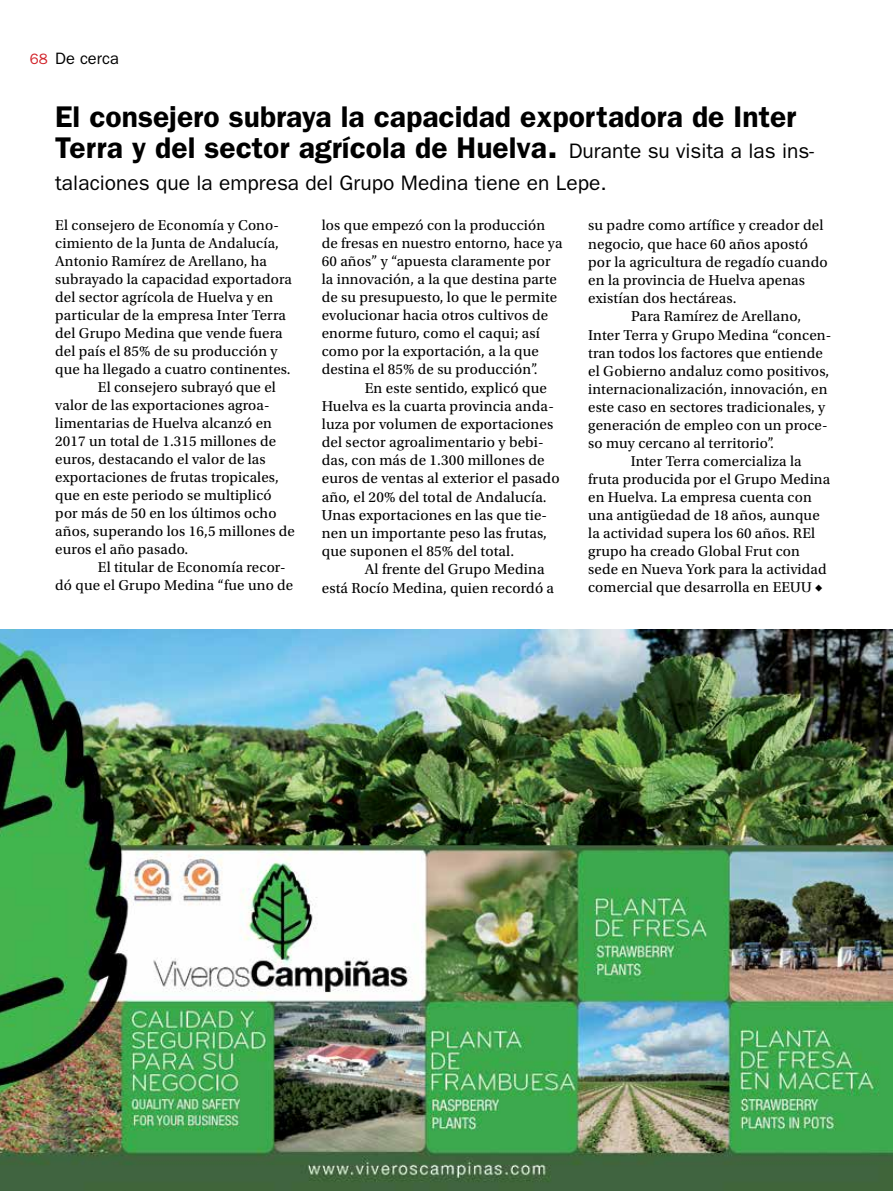
<style>
.page{position:relative;width:893px;height:1191px;background:#fff}
.page>*{position:absolute;margin:0;border:0;box-sizing:border-box;transform-origin:0 0}
.t1{font:600 30px/31.5px "ITC Franklin Gothic Std";color:#000}
.t2{font:21px "ITC Franklin Gothic Std";color:#000}
.t3{font:16.5px "ITC Franklin Gothic Std";color:#000}
.t4{font:15.15px/18.1px "Utopia Std";letter-spacing:.01em;color:#000}
.t5{font:15px/18px "Utopia Std";letter-spacing:.01em;color:#000}
.t6{font:15px "ITC Franklin Gothic Std";color:#d2232a}
.s1{font-size:36px}
.s2{font-weight:400;font-size:21px}
</style>
<div class="page">
<img style="left:0;top:629px;width:893px;height:562px">
<p class="t6" style="left:30px;top:51px;width:19px">68</p>
<p class="t3" style="left:55px;top:49px;width:65px">De cerca</p>
<h1 class="t1" style="left:55px;top:101px;width:760px">El consejero subraya la capacidad exportadora de Inter<br>Terra y del sector agrícola de Huelva<span class="s1">.</span> <span class="s2">Durante su visita a las ins-</span></h1>
<h2 class="t2" style="left:55px;top:171px;width:553px">talaciones que la empresa del Grupo Medina tiene en Lepe.</h2>
<p class="t5" style="left:55px;top:217px;width:225px">El consejero de Economía y Cono-</p>
<p class="t5" style="left:55px;top:235px;width:225px">cimiento de la Junta de Andalucía,</p>
<p class="t5" style="left:55px;top:253px;width:213px">Antonio Ramírez de Arellano, ha</p>
<p class="t5" style="left:55px;top:271px;width:238px">subrayado la capacidad exportadora</p>
<p class="t5" style="left:55px;top:289px;width:219px">del sector agrícola de Huelva y en</p>
<p class="t5" style="left:55px;top:307px;width:232px">particular de la empresa Inter Terra</p>
<p class="t5" style="left:55px;top:325px;width:229px">del Grupo Medina que vende fuera</p>
<p class="t5" style="left:55px;top:343px;width:224px">del país el 85% de su producción y</p>
<p class="t5" style="left:55px;top:361px;width:237px">que ha llegado a cuatro continentes.</p>
<p class="t5" style="left:98px;top:379px;width:180px">El consejero subrayó que el</p>
<p class="t5" style="left:55px;top:397px;width:216px">valor de las exportaciones agroa-</p>
<p class="t5" style="left:55px;top:415px;width:218px">limentarias de Huelva alcanzó en</p>
<p class="t5" style="left:55px;top:433px;width:222px">2017 un total de 1.315 millones de</p>
<p class="t5" style="left:55px;top:451px;width:212px">euros, destacando el valor de las</p>
<p class="t5" style="left:55px;top:469px;width:225px">exportaciones de frutas tropicales,</p>
<p class="t5" style="left:55px;top:487px;width:218px">que en este periodo se multiplicó</p>
<p class="t5" style="left:55px;top:505px;width:223px">por más de 50 en los últimos ocho</p>
<p class="t5" style="left:55px;top:523px;width:241px">años, superando los 16,5 millones de</p>
<p class="t5" style="left:55px;top:541px;width:134px">euros el año pasado.</p>
<p class="t5" style="left:98px;top:559px;width:189px">El titular de Economía recor-</p>
<p class="t5" style="left:55px;top:577px;width:239px">dó que el Grupo Medina “fue uno de</p>
<p class="t4" style="left:588px;top:217px;width:237px">su padre como artífice y creador del</p>
<p class="t4" style="left:588px;top:235px;width:221px">negocio, que hace 60 años apostó</p>
<p class="t4" style="left:588px;top:253px;width:241px">por la agricultura de regadío cuando</p>
<p class="t4" style="left:588px;top:271px;width:219px">en la provincia de Huelva apenas</p>
<p class="t4" style="left:588px;top:289px;width:150px">existían dos hectáreas.</p>
<p class="t4" style="left:631px;top:307px;width:172px">Para Ramírez de Arellano,</p>
<p class="t4" style="left:588px;top:326px;width:245px">Inter Terra y Grupo Medina “concen-</p>
<p class="t4" style="left:588px;top:344px;width:236px">tran todos los factores que entiende</p>
<p class="t4" style="left:588px;top:362px;width:243px">el Gobierno andaluz como positivos,</p>
<p class="t5" style="left:588px;top:380px;width:241px">internacionalización, innovación, en</p>
<p class="t5" style="left:588px;top:398px;width:239px">este caso en sectores tradicionales, y</p>
<p class="t5" style="left:588px;top:416px;width:241px">generación de empleo con un proce-</p>
<p class="t5" style="left:588px;top:434px;width:187px">so muy cercano al territorio”.</p>
<p class="t5" style="left:631px;top:452px;width:173px">Inter Terra comercializa la</p>
<p class="t5" style="left:588px;top:470px;width:244px">fruta producida por el Grupo Medina</p>
<p class="t5" style="left:588px;top:488px;width:225px">en Huelva. La empresa cuenta con</p>
<p class="t5" style="left:588px;top:506px;width:233px">una antigüedad de 18 años, aunque</p>
<p class="t5" style="left:588px;top:524px;width:229px">la actividad supera los 60 años. REl</p>
<p class="t5" style="left:588px;top:542px;width:213px">grupo ha creado Global Frut con</p>
<p class="t5" style="left:588px;top:560px;width:240px">sede en Nueva York para la actividad</p>
<p class="t5" style="left:588px;top:578px;width:236px">comercial que desarrolla en EEUU ◆</p>
<p class="t5" style="left:322px;top:217px;width:242px">los que empezó con la producción de fresas en nuestro entorno, hace ya 60 años” y “apuesta claramente por la innovación, a la que destina parte de su presupuesto, lo que le permite evolucionar hacia otros cultivos de enorme futuro, como el caqui; así como por la exportación, a la que destina el 85% de su producción”.</p>
<p class="t4" style="left:322px;top:379px;width:239px;text-indent:43px">En este sentido, explicó que Huelva es la cuarta provincia anda&shy;luza por volumen de exportaciones del sector agroalimentario y bebi&shy;das, con más de 1.300 millones de euros de ventas al exterior el pasado año, el 20% del total de Andalucía.<br>Unas exportaciones en las que tie&shy;nen un importante peso las frutas, que suponen el 85% del total.</p>
<p class="t4" style="left:322px;top:560px;width:234px;text-indent:43px">Al frente del Grupo Medina está Rocío Medina, quien recordó a</p>
</div>
